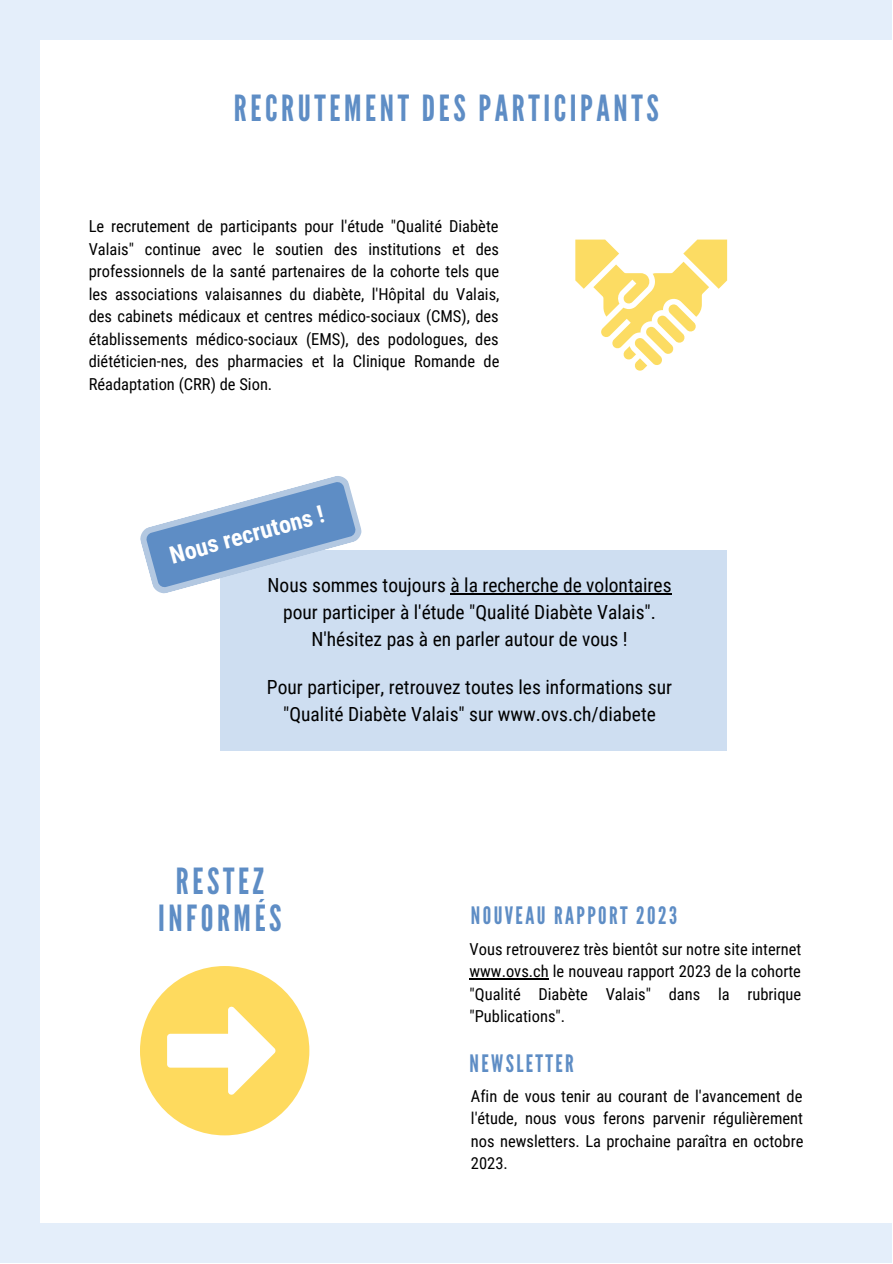
<style>
.page{position:relative;width:893px;height:1264px;background:#fff}
.page>*{position:absolute;margin:0;border:0;box-sizing:border-box;transform-origin:0 0}
.t1{font:36px/37px "League Gothic";letter-spacing:.1em;color:#5e8dc5;text-align:center}
.t2{font:24px "League Gothic";letter-spacing:.1em;color:#5e8dc5}
.t3{font:700 24px "Roboto Condensed";color:#fff}
.t4{font:19.5px/27px "Roboto Condensed";color:#000;text-align:center}
.t5{font:16.5px/22.5px "Roboto Condensed";color:#000;text-align:justify}
</style>
<div class="page">
<div style="left:0;top:0;width:891px;height:39px;background:#e4eefa"></div>
<div style="left:0;top:0;width:39px;height:1242px;background:#e4eefa"></div>
<div style="left:0;top:1223px;width:891px;height:39px;background:#e4eefa"></div>
<svg style="left:575px;top:239px;width:152px;height:132px"></svg>
<div style="left:140px;top:966px;width:169px;height:169px;background:#feda5e;border-radius:50%"></div>
<svg style="left:167px;top:1006px;width:109px;height:89px"></svg>
<div style="left:220px;top:550px;width:506px;height:200px;background:#cedef1"></div>
<svg style="left:140px;top:476px;width:222px;height:118px"></svg>
<hr style="left:450px;top:593px;width:221px;height:1px;background:#000">
<hr style="left:469px;top:978px;width:79px;height:1px;background:#000">
<h1 class="t1" style="left:234px;top:91px;width:426px">RECRUTEMENT DES PARTICIPANTS</h1>
<p class="t5" style="left:89px;top:215px;width:412px">Le recrutement de participants pour l'étude "Qualité Diabète Valais" continue avec le soutien des institutions et des professionnels de la santé partenaires de la cohorte tels que les associations valaisannes du diabète, l'Hôpital du Valais, des cabinets médicaux et centres médico-sociaux (CMS), des établissements médico-sociaux (EMS), des podologues, des diététicien-nes, des pharmacies et la Clinique Romande de Réadaptation (CRR) de Sion.</p>
<h2 class="t3" style="left:167px;top:541px;width:160px;rotate:-15deg">Nous recrutons !</h2>
<p class="t4" style="left:267px;top:572px;width:405px">Nous sommes toujours à la recherche de volontaires pour participer à l'étude "Qualité Diabète Valais".<br>N'hésitez pas à en parler autour de vous !</p>
<p class="t4" style="left:267px;top:674px;width:406px">Pour participer, retrouvez toutes les informations sur "Qualité Diabète Valais" sur www.ovs.ch/diabete</p>
<h1 class="t1" style="left:158px;top:863px;width:125px">RESTEZ<br>INFORMÉS</h1>
<h2 class="t2" style="left:471px;top:901px;width:208px">NOUVEAU RAPPORT 2023</h2>
<p class="t5" style="left:469px;top:937px;width:333px">Vous retrouverez très bientôt sur notre site internet www.ovs.ch le nouveau rapport 2023 de la cohorte "Qualité Diabète Valais" dans la rubrique "Publications".</p>
<h2 class="t2" style="left:469px;top:1049px;width:106px">NEWSLETTER</h2>
<p class="t5" style="left:471px;top:1084px;width:334px">Afin de vous tenir au courant de l'avancement de l'étude, nous vous ferons parvenir régulièrement nos newsletters. La prochaine paraîtra en octobre 2023.</p>
</div>
